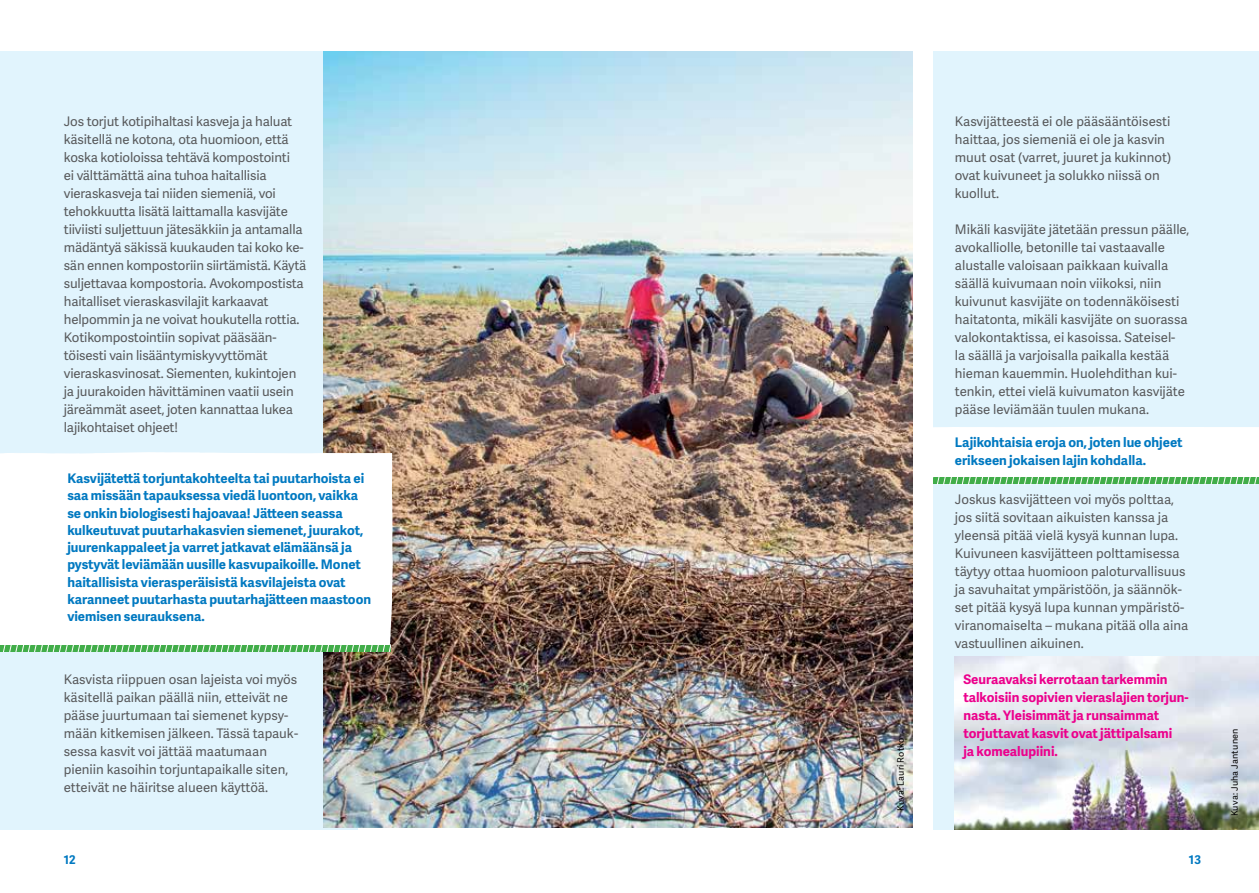
<style>
.page{position:relative;width:1259px;height:893px;background:#fff}
.page>*{position:absolute;margin:0;border:0;box-sizing:border-box;transform-origin:0 0}
.t1{font:13.2px/18px "Adelle Sans";letter-spacing:-.01em;color:#58595b}
.t2{font:700 13.2px/17.2px "Adelle Sans";color:#0079c1}
.t3{font:700 13.2px/18px "Adelle Sans";color:#ec008c}
.t4{font:700 12px "Adelle Sans";color:#0079c1}
.t5{font:9px "Adelle Sans";letter-spacing:.02em;color:#000}
</style>
<div class="page">
<div style="left:933px;top:51px;width:326px;height:778px;background:#e1f4fd"></div>
<div style="left:0;top:51px;width:358px;height:778px;background:#e1f4fd"></div>
<img style="left:323px;top:51px;width:589px;height:777px">
<div style="left:0;top:452px;width:393px;height:198px;background:#fff"></div>
<img style="left:955px;top:657px;width:304px;height:172px">
<svg style="left:0;top:645px;width:390px;height:6px;background:#5fba66"></svg>
<svg style="left:933px;top:427px;width:326px;height:57px;background:#ebf6ec"></svg>
<p class="t1" style="left:64px;top:112px;width:244px">Jos torjut kotipihaltasi kasveja ja haluat käsitellä ne kotona, ota huomioon, että koska kotioloissa tehtävä kompostointi<br>ei välttämättä aina tuhoa haitallisia vieraskasveja tai niiden siemeniä, voi tehokkuutta lisätä laittamalla kasvijäte tiiviisti suljettuun jätesäkkiin ja antamalla mädäntyä säkissä kuukauden tai koko ke&shy;sän ennen kompostoriin siirtämistä. Käytä suljettavaa kompostoria. Avokompostista haitalliset vieraskasvilajit karkaavat helpommin ja ne voivat houkutella rottia.<br>Kotikompostointiin sopivat pääsään&shy;töisesti vain lisääntymiskyvyttömät vieraskasvinosat. Siementen, kukintojen ja juurakoiden hävittäminen vaatii usein järeämmät aseet, joten kannattaa lukea lajikohtaiset ohjeet!</p>
<p class="t2" style="left:67px;top:469px;width:305px">Kasvijätettä torjuntakohteelta tai puutarhoista ei saa missään tapauksessa viedä luontoon, vaikka se onkin biologisesti hajoavaa! Jätteen seassa kulkeutuvat puutarhakasvien siemenet, juurakot, juurenkappaleet ja varret jatkavat elämäänsä ja pystyvät leviämään uusille kasvupaikoille. Monet haitallisista vierasperäisistä kasvilajeista ovat karanneet puutarhasta puutarhajätteen maastoon viemisen seurauksena.</p>
<p class="t1" style="left:64px;top:670px;width:236px">Kasvista riippuen osan lajeista voi myös käsitellä paikan päällä niin, etteivät ne pääse juurtumaan tai siemenet kypsy&shy;mään kitkemisen jälkeen. Tässä tapauk&shy;sessa kasvit voi jättää maatumaan pieniin kasoihin torjuntapaikalle siten, etteivät ne häiritse alueen käyttöä.</p>
<p class="t1" style="left:955px;top:112px;width:218px">Kasvijätteestä ei ole pääsääntöisesti haittaa, jos siemeniä ei ole ja kasvin muut osat (varret, juuret ja kukinnot) ovat kuivuneet ja solukko niissä on kuollut.</p>
<p class="t1" style="left:955px;top:220px;width:236px">Mikäli kasvijäte jätetään pressun päälle, avokalliolle, betonille tai vastaavalle alustalle valoisaan paikkaan kuivalla säällä kuivumaan noin viikoksi, niin kuivunut kasvijäte on todennäköisesti haitatonta, mikäli kasvijäte on suorassa valokontaktissa, ei kasoissa. Sateisel-<br>la säällä ja varjoisalla paikalla kestää hieman kauemmin. Huolehdithan kui&shy;tenkin, ettei vielä kuivumaton kasvijäte pääse leviämään tuulen mukana.</p>
<p class="t2" style="left:955px;top:433px;width:229px;line-height:18px">Lajikohtaisia eroja on, joten lue ohjeet erikseen jokaisen lajin kohdalla.</p>
<p class="t1" style="left:955px;top:490px;width:235px">Joskus kasvijätteen voi myös polttaa, jos siitä sovitaan aikuisten kanssa ja yleensä pitää vielä kysyä kunnan lupa.<br>Kuivuneen kasvijätteen polttamisessa täytyy ottaa huomioon paloturvallisuus ja savuhaitat ympäristöön, ja säännök&shy;set pitää kysyä lupa kunnan ympäristö&shy;viranomaiselta – mukana pitää olla aina vastuullinen aikuinen.</p>
<p class="t3" style="left:963px;top:670px;width:226px">Seuraavaksi kerrotaan tarkemmin talkoisiin sopivien vieraslajien torjun&shy;nasta. Yleisimmät ja runsaimmat torjuttavat kasvit ovat jättipalsami<br>ja komealupiini.</p>
<p class="t5" style="left:894px;top:811px;width:75px;rotate:-90deg">Kuva: Lauri Rotko</p>
<p class="t5" style="left:1228px;top:816px;width:89px;rotate:-90deg">Kuva: Juha Jantunen</p>
<p class="t4" style="left:64px;top:850px;width:13px">12</p>
<p class="t4" style="left:1189px;top:850px;width:14px">13</p>
</div>
